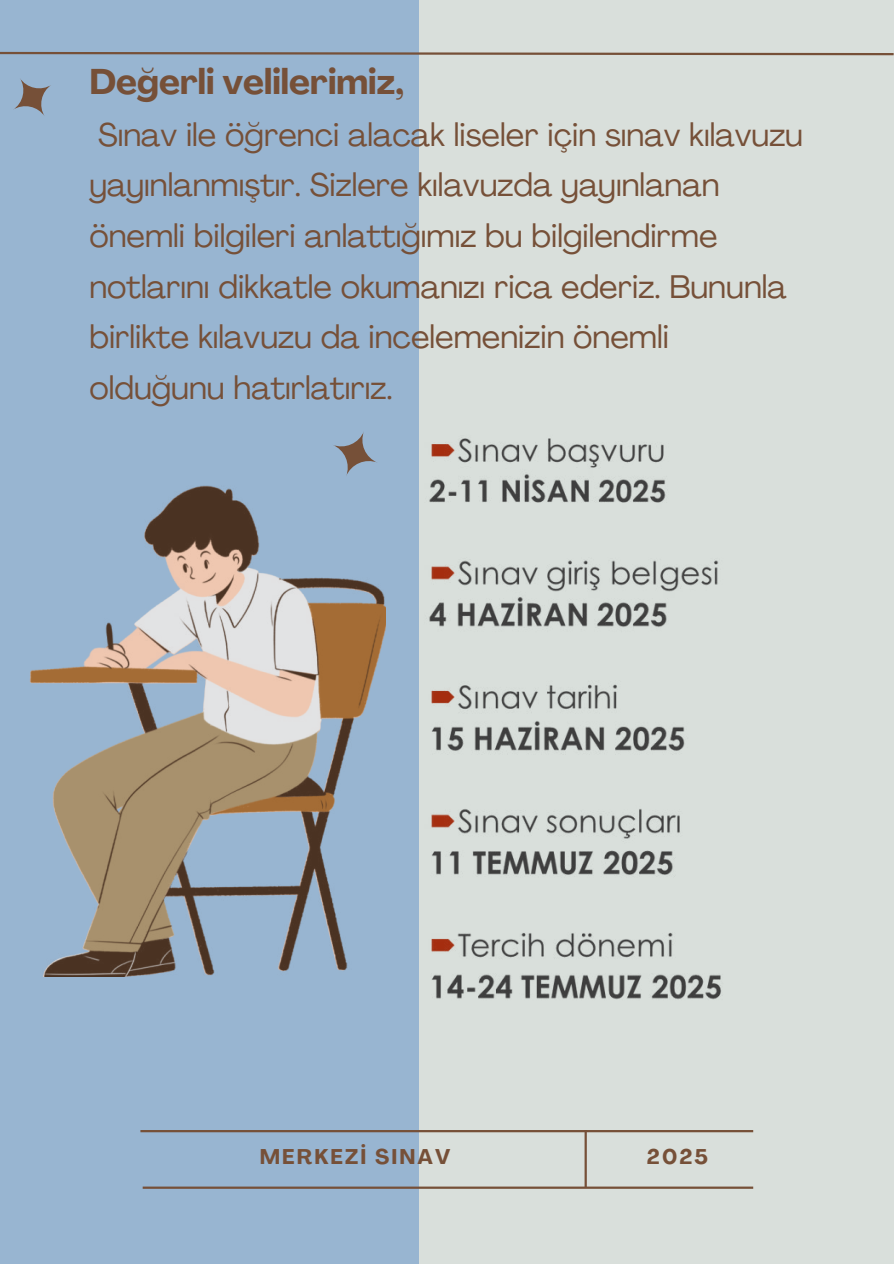
<style>
.page{position:relative;width:894px;height:1264px;background:#fff}
.page>*{position:absolute;margin:0;border:0;box-sizing:border-box;transform-origin:0 0}
.t1{font:700 35.25px "Agrandir";color:#765038}
.t2{font:32.25px/50.7px "Agrandir";color:#765038}
.t3{font:700 21px "Agrandir";letter-spacing:.1em;color:#765038}
</style>
<div class="page">
<div style="left:0;top:0;width:893px;height:1263px;background:#98b5d1"></div>
<div style="left:419px;top:0;width:474px;height:1263px;background:#d9dfdb"></div>
<svg style="left:0;top:51px;width:893px;height:5px"></svg>
<hr style="left:140px;top:1129px;width:613px;height:3px;background:#765038">
<hr style="left:143px;top:1186px;width:610px;height:2px;background:#765038">
<hr style="left:584px;top:1129px;width:2px;height:58px;background:#765038">
<svg style="left:332px;top:431px;width:46px;height:45px"></svg>
<svg style="left:13px;top:78px;width:39px;height:39px"></svg>
<img style="left:429px;top:438px;width:292px;height:562px">
<svg style="left:30px;top:485px;width:356px;height:492px"></svg>
<p class="t1" style="left:89px;top:60px;width:316px">Değerli velilerimiz,</p>
<p class="t2" style="left:89px;top:109px;width:715px">Sınav ile öğrenci alacak liseler için sınav kılavuzu yayınlanmıştır. Sizlere kılavuzda yayınlanan önemli bilgileri anlattığımız bu bilgilendirme notlarını dikkatle okumanızı rica ederiz. Bununla birlikte kılavuzu da incelemenizin önemli olduğunu hatırlatırız.</p>
<p class="t3" style="left:260px;top:1143px;width:192px">MERKEZİ SINAV</p>
<p class="t3" style="left:646px;top:1143px;width:63px">2025</p>
</div>
